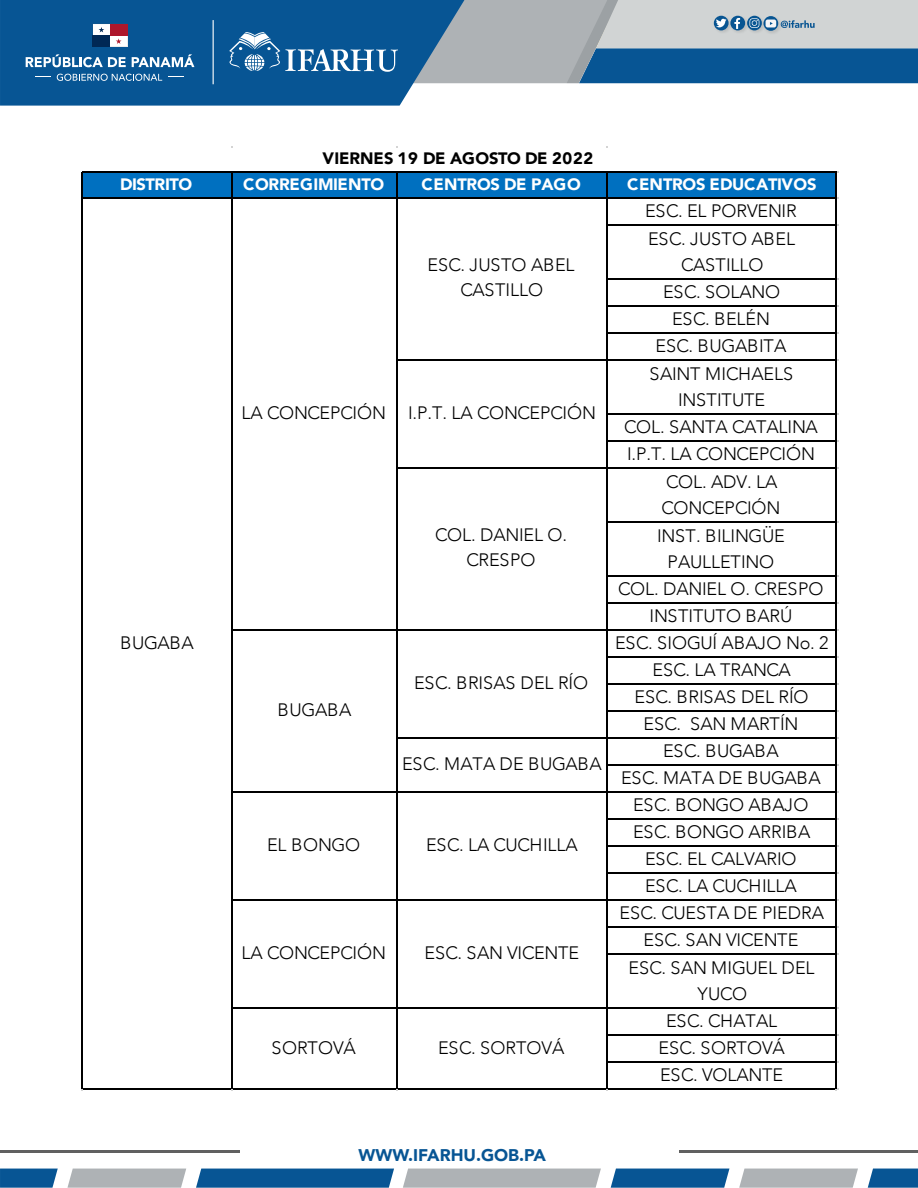
<style>
.page{position:relative;width:918px;height:1188px;background:#fff}
.page>*{position:absolute;margin:0;border:0;box-sizing:border-box;transform-origin:0 0}
.t1{font:300 18px/27.2px "Avenir";letter-spacing:-.01em;color:#000;text-align:center}
.t2{font:300 18px "Avenir";letter-spacing:.01em;color:#000}
.t3{font:900 16.95px "Avenir";color:#075594}
.t4{font:900 16.5px "Avenir";letter-spacing:-.015em;color:#fff}
.t5{font:900 16.5px "Avenir";letter-spacing:.005em;color:#000}
</style>
<div class="page">
<hr style="left:0;top:1150px;width:918px;height:3px;background:#606060">
<svg style="left:403px;top:1169px;width:198px;height:19px;background:#b1b5b8"></svg>
<svg style="left:611px;top:1169px;width:118px;height:19px;background:#145e99"></svg>
<svg style="left:739px;top:1169px;width:119px;height:19px;background:#b2b6b9"></svg>
<svg style="left:868px;top:1169px;width:50px;height:19px"></svg>
<svg style="left:196px;top:1169px;width:198px;height:19px;background:#115c98"></svg>
<svg style="left:67px;top:1169px;width:119px;height:19px;background:#b2b6b9"></svg>
<svg style="left:0;top:1169px;width:58px;height:19px"></svg>
<svg style="left:0;top:0;width:464px;height:106px;background:#155e9a"></svg>
<div style="left:240px;top:1120px;width:438px;height:39px;background:#fff"></div>
<svg style="left:26px;top:54px;width:100px;height:13px"></svg>
<svg style="left:132px;top:54px;width:62px;height:13px"></svg>
<svg style="left:35px;top:76px;width:16px;height:1px"></svg>
<svg style="left:168px;top:76px;width:16px;height:1px"></svg>
<svg style="left:57px;top:74px;width:105px;height:7px"></svg>
<svg style="left:93px;top:24px;width:34px;height:23px"></svg>
<hr style="left:213px;top:20px;width:1px;height:64px;background:#fff">
<svg style="left:229px;top:0;width:689px;height:83px;background:#668eae"></svg>
<div style="left:81px;top:172px;width:756px;height:27px;background:#0070c0"></div>
<hr style="left:83px;top:172px;width:754px;height:1px;background:#000">
<hr style="left:83px;top:197px;width:754px;height:2px;background:#000">
<hr style="left:608px;top:224px;width:229px;height:2px;background:#000">
<hr style="left:608px;top:278px;width:229px;height:2px;background:#000">
<hr style="left:608px;top:305px;width:229px;height:2px;background:#000">
<hr style="left:608px;top:332px;width:229px;height:2px;background:#000">
<hr style="left:398px;top:359px;width:439px;height:2px;background:#000">
<hr style="left:608px;top:413px;width:229px;height:2px;background:#000">
<hr style="left:608px;top:440px;width:229px;height:2px;background:#000">
<hr style="left:398px;top:467px;width:439px;height:2px;background:#000">
<hr style="left:608px;top:521px;width:229px;height:2px;background:#000">
<hr style="left:608px;top:575px;width:229px;height:2px;background:#000">
<hr style="left:608px;top:602px;width:229px;height:2px;background:#000">
<hr style="left:233px;top:629px;width:604px;height:2px;background:#000">
<hr style="left:608px;top:656px;width:229px;height:2px;background:#000">
<hr style="left:608px;top:683px;width:229px;height:2px;background:#000">
<hr style="left:608px;top:710px;width:229px;height:2px;background:#000">
<hr style="left:398px;top:737px;width:439px;height:2px;background:#000">
<hr style="left:608px;top:764px;width:229px;height:2px;background:#000">
<hr style="left:233px;top:791px;width:604px;height:2px;background:#000">
<hr style="left:608px;top:818px;width:229px;height:2px;background:#000">
<hr style="left:608px;top:845px;width:229px;height:2px;background:#000">
<hr style="left:608px;top:872px;width:229px;height:2px;background:#000">
<hr style="left:233px;top:899px;width:604px;height:2px;background:#000">
<hr style="left:608px;top:926px;width:229px;height:2px;background:#000">
<hr style="left:608px;top:953px;width:229px;height:2px;background:#000">
<hr style="left:233px;top:1007px;width:604px;height:2px;background:#000">
<hr style="left:608px;top:1034px;width:229px;height:2px;background:#000">
<hr style="left:608px;top:1061px;width:229px;height:2px;background:#000">
<hr style="left:81px;top:172px;width:2px;height:918px;background:#000">
<hr style="left:231px;top:173px;width:2px;height:917px;background:#000">
<hr style="left:396px;top:173px;width:2px;height:917px;background:#000">
<hr style="left:606px;top:173px;width:2px;height:917px;background:#000">
<hr style="left:83px;top:1088px;width:754px;height:2px;background:#000">
<hr style="left:836px;top:173px;width:1px;height:917px;background:#000">
<p class="t5" style="left:323px;top:144px;width:272px">VIERNES 19 DE AGOSTO DE 2022</p>
<p class="t4" style="left:120px;top:170px;width:74px">DISTRITO</p>
<p class="t4" style="left:243px;top:170px;width:143px">CORREGIMIENTO</p>
<p class="t4" style="left:422px;top:170px;width:161px">CENTROS DE PAGO</p>
<p class="t4" style="left:627px;top:170px;width:191px">CENTROS EDUCATIVOS</p>
<p class="t1" style="left:645px;top:196px;width:153px;line-height:28.5px;text-align:left">ESC. EL PORVENIR<br>ESC. JUSTO ABEL</p>
<p class="t1" style="left:650px;top:251px;width:145px">CASTILLO<br>ESC. SOLANO<br>ESC. BELÉN<br>ESC. BUGABITA<br>SAINT MICHAELS</p>
<p class="t1" style="left:624px;top:386px;width:195px">INSTITUTE<br>COL. SANTA CATALINA<br>I.P.T. LA CONCEPCIÓN<br>COL. ADV. LA</p>
<p class="t1" style="left:657px;top:493px;width:129px;line-height:28.5px;text-align:left">CONCEPCIÓN<br>INST. BILINGÜE</p>
<p class="t1" style="left:615px;top:548px;width:215px">PAULLETINO<br>COL. DANIEL O. CRESPO<br>INSTITUTO BARÚ<br>ESC. SIOGUÍ ABAJO No. 2<br>ESC. LA TRANCA<br>ESC. BRISAS DEL RÍO<br>ESC. SAN MARTÍN<br>ESC. BUGABA<br>ESC. MATA DE BUGABA<br>ESC. BONGO ABAJO<br>ESC. BONGO ARRIBA<br>ESC. EL CALVARIO<br>ESC. LA CUCHILLA<br>ESC. CUESTA DE PIEDRA<br>ESC. SAN VICENTE<br>ESC. SAN MIGUEL DEL</p>
<p class="t1" style="left:659px;top:980px;width:128px">YUCO<br>ESC. CHATAL<br>ESC. SORTOVÁ<br>ESC. VOLANTE</p>
<p class="t1" style="left:428px;top:252px;width:149px;line-height:25.5px">ESC. JUSTO ABEL<br>CASTILLO</p>
<p class="t1" style="left:242px;top:400px;width:146px">LA CONCEPCIÓN</p>
<p class="t1" style="left:408px;top:400px;width:190px">I.P.T. LA CONCEPCIÓN</p>
<p class="t1" style="left:435px;top:522px;width:134px;line-height:25.5px">COL. DANIEL O.<br>CRESPO</p>
<p class="t1" style="left:120px;top:629px;width:75px">BUGABA</p>
<p class="t1" style="left:414px;top:670px;width:176px">ESC. BRISAS DEL RÍO</p>
<p class="t1" style="left:278px;top:697px;width:75px">BUGABA</p>
<p class="t2" style="left:402px;top:753px;width:201px">ESC. MATA DE BUGABA</p>
<p class="t1" style="left:267px;top:832px;width:95px">EL BONGO</p>
<p class="t1" style="left:426px;top:832px;width:153px">ESC. LA CUCHILLA</p>
<p class="t1" style="left:242px;top:940px;width:146px">LA CONCEPCIÓN</p>
<p class="t1" style="left:425px;top:940px;width:156px">ESC. SAN VICENTE</p>
<p class="t1" style="left:272px;top:1034px;width:86px">SORTOVÁ</p>
<p class="t1" style="left:438px;top:1034px;width:128px">ESC. SORTOVÁ</p>
<p class="t3" style="left:359px;top:1141px;width:189px">WWW.IFARHU.GOB.PA</p>
</div>
